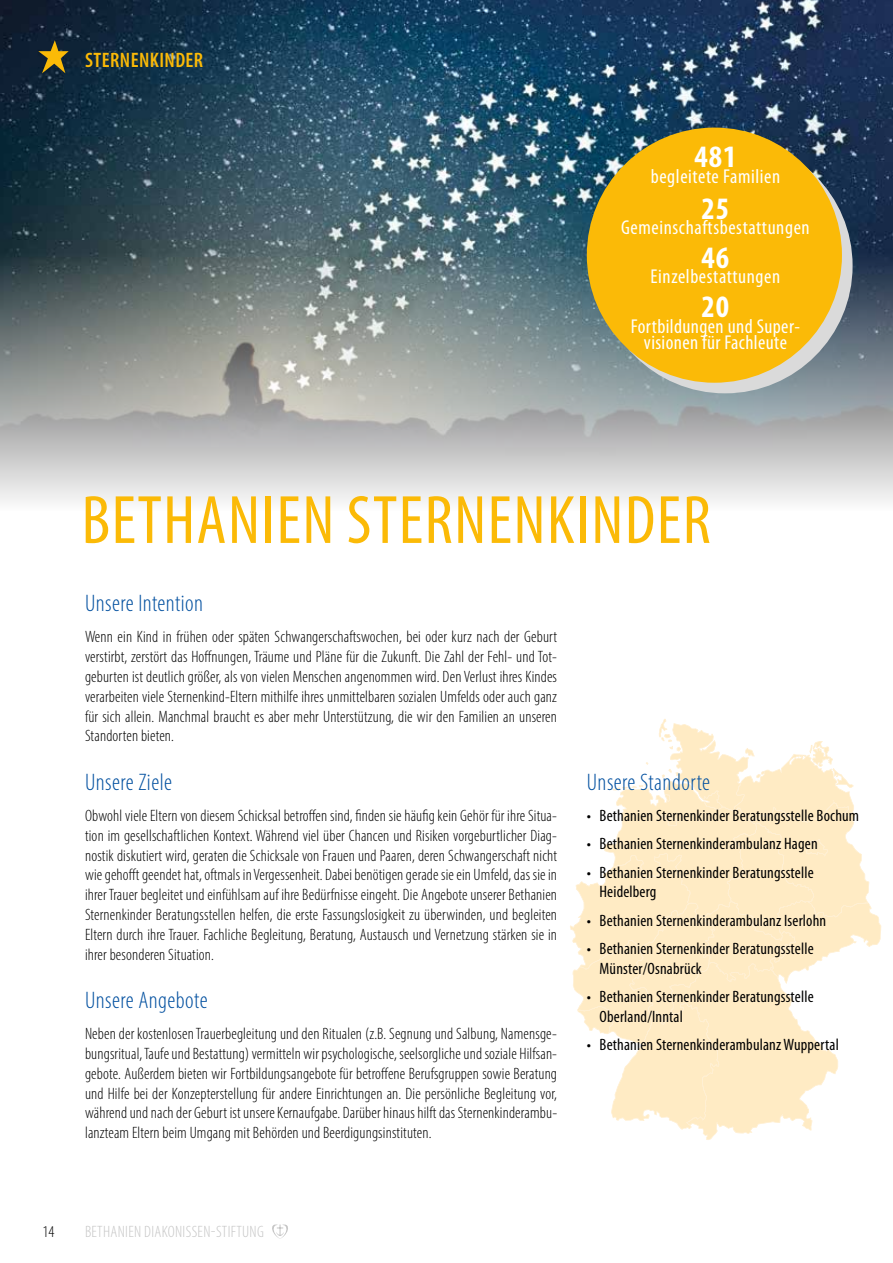
<style>
.page{position:relative;width:893px;height:1263px;background:#fff}
.page>*{position:absolute;margin:0;border:0;box-sizing:border-box;transform-origin:0 0}
.t1{font:condensed 69px "Myriad Pro";letter-spacing:.02em;color:#fbba07}
.t2{font:700 condensed 31.35px "Myriad Pro";letter-spacing:.03em;color:#fff}
.t3{font:300 condensed 24px "Myriad Pro";letter-spacing:.02em;color:#004f9f}
.t4{font:600 condensed 21px "Myriad Pro";letter-spacing:.02em;color:#fbba07}
.t5{font:condensed 20.1px/16.5px "Myriad Pro";letter-spacing:.03em;color:#fff;text-align:center}
.t6{font:300 condensed 16.5px/19.8px "Myriad Pro";letter-spacing:.01em;color:#000;text-align:justify}
.t7{font:condensed 16.5px/19.8px "Myriad Pro";letter-spacing:.01em;color:#000}
.t8{font:300 condensed 16.5px "Myriad Pro";letter-spacing:.02em;color:#c6c6c6}
</style>
<div class="page">
<svg style="left:272px;top:1224px;width:16px;height:15px"></svg>
<img style="left:0;top:0;width:893px;height:502px">
<svg style="left:570px;top:719px;width:311px;height:421px"></svg>
<div style="left:597px;top:138px;width:256px;height:255px;background:#dadada;border-radius:50%"></div>
<div style="left:587px;top:128px;width:255px;height:255px;background:#fbba07;border-radius:50%"></div>
<svg style="left:38px;top:40px;width:31px;height:33px"></svg>
<p class="t4" style="left:85px;top:47px;width:119px">STERNENKINDER</p>
<h2 class="t2" style="left:694px;top:137px;width:43px">481</h2>
<p class="t5" style="left:651px;top:167px;width:131px">begleitete Familien</p>
<h2 class="t2" style="left:702px;top:189px;width:29px">25</h2>
<p class="t5" style="left:621px;top:219px;width:190px">Gemeinschaftsbestattungen</p>
<h2 class="t2" style="left:702px;top:238px;width:29px">46</h2>
<p class="t5" style="left:651px;top:268px;width:131px">Einzelbestattungen</p>
<h2 class="t2" style="left:702px;top:287px;width:29px">20</h2>
<p class="t5" style="left:631px;top:317px;width:171px">Fortbildungen und Super&shy;visionen für Fachleute</p>
<h1 class="t1" style="left:81px;top:478px;width:631px">BETHANIEN STERNENKINDER</h1>
<h3 class="t3" style="left:85px;top:589px;width:120px">Unsere Intention</h3>
<p class="t6" style="left:85px;top:627px;width:473px">Wenn ein Kind in frühen oder späten Schwangerschaftswochen, bei oder kurz nach der Geburt verstirbt, zerstört das Hoffnungen, Träume und Pläne für die Zukunft. Die Zahl der Fehl- und Tot&shy;geburten ist deutlich größer, als von vielen Menschen angenommen wird. Den Verlust ihres Kindes verarbeiten viele Sternenkind-Eltern mithilfe ihres unmittelbaren sozialen Umfelds oder auch ganz für sich allein. Manchmal braucht es aber mehr Unterstützung, die wir den Familien an unseren Standorten bieten.</p>
<h3 class="t3" style="left:85px;top:768px;width:89px">Unsere Ziele</h3>
<p class="t6" style="left:85px;top:805px;width:474px">Obwohl viele Eltern von diesem Schicksal betroffen sind, finden sie häufig kein Gehör für ihre Situa&shy;tion im gesellschaftlichen Kontext. Während viel über Chancen und Risiken vorgeburtlicher Diag&shy;nostik diskutiert wird, geraten die Schicksale von Frauen und Paaren, deren Schwangerschaft nicht wie gehofft geendet hat, oftmals in Vergessenheit. Dabei benötigen gerade sie ein Umfeld, das sie in ihrer Trauer begleitet und einfühlsam auf ihre Bedürfnisse eingeht. Die Angebote unserer Bethanien Sternenkinder Beratungsstellen helfen, die erste Fassungslosigkeit zu überwinden, und begleiten Eltern durch ihre Trauer. Fachliche Begleitung, Beratung, Austausch und Vernetzung stärken sie in ihrer besonderen Situation.</p>
<h3 class="t3" style="left:85px;top:986px;width:124px">Unsere Angebote</h3>
<p class="t6" style="left:85px;top:1024px;width:474px">Neben der kostenlosen Trauerbegleitung und den Ritualen (z.B. Segnung und Salbung, Namensge&shy;bungsritual, Taufe und Bestattung) vermitteln wir psychologische, seelsorgliche und soziale Hilfsan&shy;gebote. Außerdem bieten wir Fortbildungsangebote für betroffene Berufsgruppen sowie Beratung und Hilfe bei der Konzepterstellung für andere Einrichtungen an. Die persönliche Begleitung vor, während und nach der Geburt ist unsere Kernaufgabe. Darüber hinaus hilft das Sternenkinderambu&shy;lanzteam Eltern beim Umgang mit Behörden und Beerdigungsinstituten.</p>
<h3 class="t3" style="left:587px;top:768px;width:125px">Unsere Standorte</h3>
<p class="t7" style="left:587px;top:805px;width:274px">• Bethanien Sternenkinder Beratungsstelle Bochum</p>
<p class="t7" style="left:587px;top:834px;width:232px">• Bethanien Sternenkinderambulanz Hagen</p>
<p class="t7" style="left:600px;top:862px;width:216px;text-indent:-13px">• Bethanien Sternenkinder Beratungsstelle<br>Heidelberg</p>
<p class="t7" style="left:587px;top:910px;width:241px">• Bethanien Sternenkinderambulanz Iserlohn</p>
<p class="t7" style="left:600px;top:938px;width:216px;text-indent:-13px">• Bethanien Sternenkinder Beratungsstelle<br>Münster/Osnabrück</p>
<p class="t7" style="left:600px;top:986px;width:216px;text-indent:-13px">• Bethanien Sternenkinder Beratungsstelle<br>Oberland/Inntal</p>
<p class="t7" style="left:587px;top:1034px;width:253px">• Bethanien Sternenkinderambulanz Wuppertal</p>
<p class="t6" style="left:43px;top:1222px;width:13px">14</p>
<p class="t8" style="left:85px;top:1222px;width:180px">BETHANIEN DIAKONISSEN-STIFTUNG</p>
</div>
